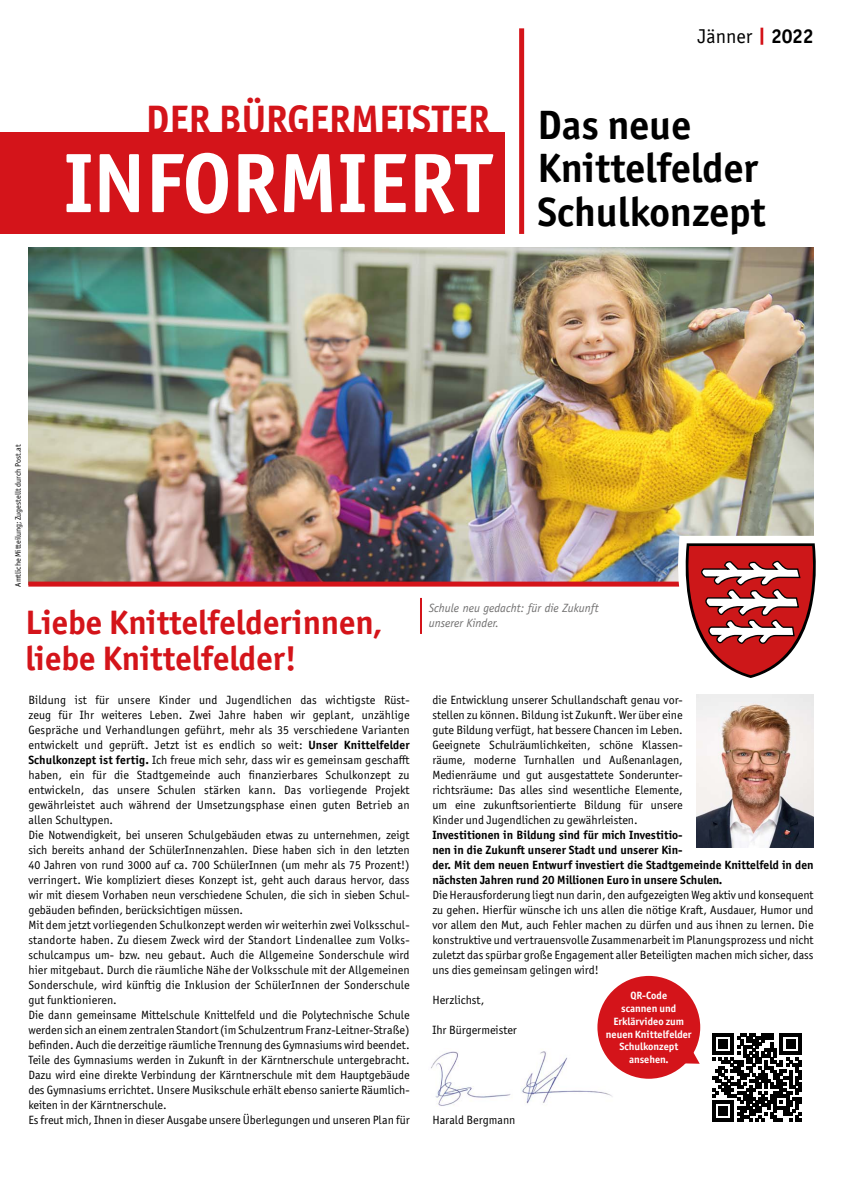
<style>
.page{position:relative;width:842px;height:1191px;background:#fff}
.page>*{position:absolute;margin:0;border:0;box-sizing:border-box;transform-origin:0 0}
.t1{font:700 84.5px "Officina Sans ITC Pro";color:#fff}
.t2{font:700 41.1px/43.4px "Officina Sans ITC Pro";color:#000}
.t3{font:700 39.8px "Officina Sans ITC Pro";color:#d4141a}
.t4{font:700 34px/35.9px "Officina Sans ITC Pro";color:#d4141a}
.t5{font:20.1px "Officina Sans ITC Pro";color:#000}
.t6{font:12px/15px "Officina Sans ITC Pro";color:#000;text-align:justify}
.t7{font:700 12px/15px "Officina Sans ITC Pro";color:#000}
.t8{font:italic 12px/15px "Officina Sans";color:#706f6f}
.t9{font:700 10.6px/12.7px "Officina Sans ITC Pro";color:#fff;text-align:center}
.t10{font:8px "Officina Sans ITC Pro";color:#000}
.s1{font-weight:700}
.s2{font-size:41.1px;color:#000}
</style>
<div class="page">
<img style="left:431px;top:1048px;width:187px;height:58px">
<div style="left:0;top:133px;width:505px;height:101px;background:#d4141a"></div>
<div style="left:519px;top:28px;width:5px;height:206px;background:#d4141a"></div>
<hr style="left:760px;top:28px;width:3px;height:17px;background:#d4141a">
<img style="left:28px;top:247px;width:786px;height:334px">
<div style="left:28px;top:581px;width:786px;height:5px;background:#d4141a"></div>
<svg style="left:668px;top:531px;width:146px;height:317px"></svg>
<svg style="left:679px;top:540px;width:137px;height:141px"></svg>
<img style="left:697px;top:694px;width:117px;height:154px">
<hr style="left:420px;top:598px;width:2px;height:36px;background:#d4141a">
<svg style="left:712px;top:1033px;width:89px;height:89px"></svg>
<svg style="left:685px;top:1034px;width:15px;height:29px"></svg>
<div style="left:597px;top:976px;width:103px;height:102px;background:#d4141a;border-radius:50%"></div>
<h3 class="t5" style="left:698px;top:29px;width:117px">Jänner <span class="s1">2022</span></h3>
<h3 class="t3" style="left:146px;top:104px;width:547px">DER BÜRGERMEISTER <span class="s2">Das neue</span></h3>
<h2 class="t2" style="left:537px;top:151px;width:230px">Knittelfelder<br>Schulkonzept</h2>
<h1 class="t1" style="left:64px;top:152px;width:428px">INFORMIERT</h1>
<p class="t10" style="left:15px;top:586px;width:144px;rotate:-90deg">Amtliche Mitteilung; Zugestellt durch Post.at</p>
<h3 class="t4" style="left:26px;top:608px;width:359px">Liebe Knittelfelderinnen, liebe Knittelfelder!</h3>
<p class="t8" style="left:429px;top:601px;width:171px">Schule neu gedacht: für die Zukunft unserer Kinder.</p>
<p class="t6" style="left:28px;top:693px;width:383px;text-align:left">Bildung ist für unsere Kinder und Jugendlichen das wichtigste Rüst&shy;zeug für Ihr weiteres Leben. Zwei Jahre haben wir geplant, unzählige Gespräche und Verhandlungen geführt, mehr als 35 verschiedene Varianten entwickelt und geprüft. Jetzt ist es endlich so weit: <span class="s1">Unser Knittelfelder Schulkonzept ist fertig.</span> Ich freue mich sehr, dass wir es gemeinsam geschafft haben, ein für die Stadtgemeinde auch finanzierbares Schulkonzept zu entwickeln, das unsere Schulen stärken kann. Das vorliegende Projekt gewährleistet auch während der Umsetzungsphase einen guten Betrieb an allen Schultypen.<br>Die Notwendigkeit, bei unseren Schulgebäuden etwas zu unternehmen, zeigt sich bereits anhand der SchülerInnenzahlen. Diese haben sich in den letzten 40 Jahren von rund 3000 auf ca. 700 SchülerInnen (um mehr als 75 Prozent!) verringert. Wie kompliziert dieses Konzept ist, geht auch daraus hervor, dass wir mit diesem Vorhaben neun verschiedene Schulen, die sich in sieben Schul&shy;gebäuden befinden, berücksichtigen müssen.<br>Mit dem jetzt vorliegenden Schulkonzept werden wir weiterhin zwei Volksschul&shy;standorte haben. Zu diesem Zweck wird der Standort Lindenallee zum Volks&shy;schulcampus um- bzw. neu gebaut. Auch die Allgemeine Sonderschule wird hier mitgebaut. Durch die räumliche Nähe der Volksschule mit der Allgemeinen Sonderschule, wird künftig die Inklusion der SchülerInnen der Sonderschule gut funktionieren.<br>Die dann gemeinsame Mittelschule Knittelfeld und die Polytechnische Schule werden sich an einem zentralen Standort (im Schulzentrum Franz-Leitner-Straße) befinden. Auch die derzeitige räumliche Trennung des Gymnasiums wird beendet.<br>Teile des Gymnasiums werden in Zukunft in der Kärntnerschule untergebracht.<br>Dazu wird eine direkte Verbindung der Kärntnerschule mit dem Hauptgebäude des Gymnasiums errichtet. Unsere Musikschule erhält ebenso sanierte Räumlich&shy;keiten in der Kärntnerschule.<br>Es freut mich, Ihnen in dieser Ausgabe unsere Überlegungen und unseren Plan für</p>
<p class="t6" style="left:432px;top:693px;width:252px">die Entwicklung unserer Schullandschaft genau vor&shy;stellen zu können. Bildung ist Zukunft. Wer über eine gute Bildung verfügt, hat bessere Chancen im Leben.<br>Geeignete Schulräumlichkeiten, schöne Klassen&shy;räume, moderne Turnhallen und Außenanlagen, Medienräume und gut ausgestattete Sonderunter&shy;richtsräume: Das alles sind wesentliche Elemente, um eine zukunftsorientierte Bildung für unsere Kinder und Jugendlichen zu gewährleisten.</p>
<p class="t7" style="left:432px;top:828px;width:383px">Investitionen in Bildung sind für mich Investitio-<br>nen in die Zukunft unserer Stadt und unserer Kin-<br>der. Mit dem neuen Entwurf investiert die Stadtgemeinde Knittelfeld in den nächsten Jahren rund 20 Millionen Euro in unsere Schulen.</p>
<p class="t6" style="left:432px;top:888px;width:383px">Die Herausforderung liegt nun darin, den aufgezeigten Weg aktiv und konsequent zu gehen. Hierfür wünsche ich uns allen die nötige Kraft, Ausdauer, Humor und vor allem den Mut, auch Fehler machen zu dürfen und aus ihnen zu lernen. Die konstruktive und vertrauensvolle Zusammenarbeit im Planungsprozess und nicht zuletzt das spürbar große Engagement aller Beteiligten machen mich sicher, dass uns dies gemeinsam gelingen wird!</p>
<p class="t6" style="left:432px;top:993px;width:54px">Herzlichst,</p>
<p class="t6" style="left:432px;top:1023px;width:86px">Ihr Bürgermeister</p>
<p class="t9" style="left:606px;top:990px;width:87px">QR-Code<br>scannen und<br>Erklärvideo zum neuen Knittelfelder<br>Schulkonzept ansehen.</p>
<p class="t6" style="left:432px;top:1113px;width:85px">Harald Bergmann</p>
</div>
